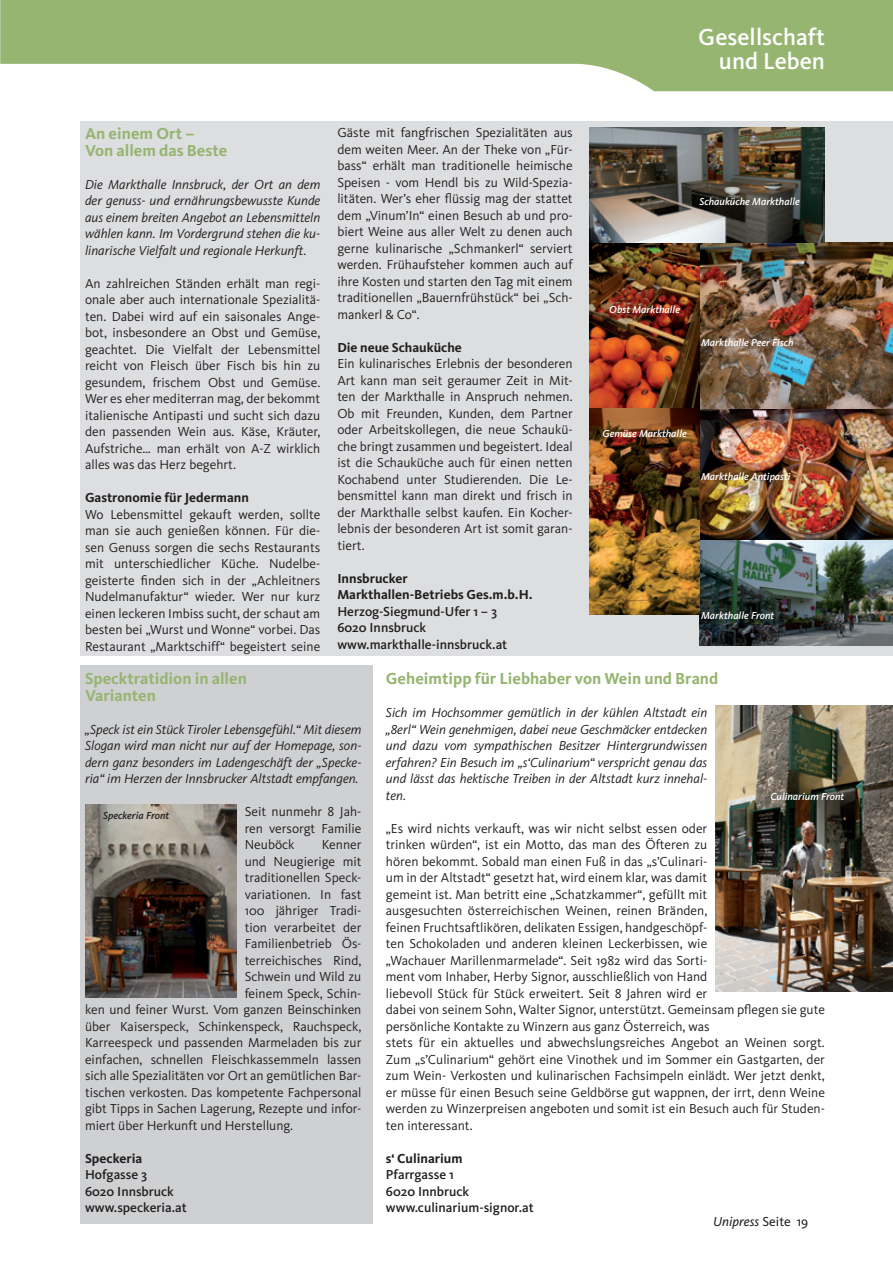
<style>
.page{position:relative;width:893px;height:1263px;background:#fff}
.page>*{position:absolute;margin:0;border:0;box-sizing:border-box;transform-origin:0 0}
.t1{font:500 24px/24px "Kievit";color:#fff;text-align:right}
.t2{font:700 16.5px/16.5px "Kievit";color:#96b571}
.t3{font:13.5px/16.5px "Kievit";color:#231f20;text-align:justify}
.t4{font:italic 13.5px/16.5px "Kievit";color:#231f20;text-align:justify}
.t5{font:500 13.5px/16.5px "Kievit";color:#231f20}
.t6{font:700 13.5px/16.5px "Kievit";color:#231f20}
.t7{font:italic 13.5px "Kievit";color:#231f20}
.t8{font:italic 500 10.5px "Kievit";color:#fff}
.t9{font:italic 500 10.5px "Kievit";color:#231f20}
.s1{font-style:normal}
</style>
<div class="page">
<svg style="left:0;top:0;width:893px;height:91px;fill:#96b571"></svg>
<div style="left:80px;top:121px;width:813px;height:535px;background:#dddee0"></div>
<div style="left:80px;top:666px;width:293px;height:558px;background:#cfd0d2"></div>
<img style="left:699px;top:243px;width:194px;height:297px">
<img style="left:699px;top:540px;width:194px;height:106px">
<img style="left:590px;top:243px;width:109px;height:371px">
<img style="left:590px;top:127px;width:235px;height:116px">
<img style="left:85px;top:804px;width:151px;height:193px">
<img style="left:716px;top:705px;width:177px;height:286px">
<p class="t2" style="left:85px;top:126px;width:144px">An einem Ort –<br>Von allem das Beste</p>
<p class="t4" style="left:85px;top:176px;width:237px">Die Markthalle Innsbruck, der Ort an dem der genuss- und ernährungsbewusste Kunde aus einem breiten Angebot an Lebensmitteln wählen kann. Im Vordergrund stehen die ku&shy;linarische Vielfalt und regionale Herkunft.</p>
<p class="t3" style="left:85px;top:275px;width:237px">An zahlreichen Ständen erhält man regi&shy;onale aber auch internationale Spezialitä&shy;ten. Dabei wird auf ein saisonales Ange&shy;bot, insbesondere an Obst und Gemüse, geachtet. Die Vielfalt der Lebensmittel reicht von Fleisch über Fisch bis hin zu gesundem, frischem Obst und Gemüse.<br>Wer es eher mediterran mag, der bekommt italienische Antipasti und sucht sich dazu den passenden Wein aus. Käse, Kräuter, Aufstriche… man erhält von A-Z wirklich alles was das Herz begehrt.</p>
<p class="t6" style="left:85px;top:490px;width:165px">Gastronomie für Jedermann</p>
<p class="t3" style="left:85px;top:506px;width:237px">Wo Lebensmittel gekauft werden, sollte man sie auch genießen können. Für die&shy;sen Genuss sorgen die sechs Restaurants mit unterschiedlicher Küche. Nudelbe&shy;geisterte finden sich in der „Achleitners Nudelmanufaktur“ wieder. Wer nur kurz einen leckeren Imbiss sucht, der schaut am besten bei „Wurst und Wonne“ vorbei. Das Restaurant „Marktschiff“ begeistert seine</p>
<p class="t3" style="left:337px;top:125px;width:237px">Gäste mit fangfrischen Spezialitäten aus dem weiten Meer. An der Theke von „Für&shy;bass“ erhält man traditionelle heimische Speisen - vom Hendl bis zu Wild-Spezia&shy;litäten. Wer’s eher flüssig mag der stattet dem „Vinum’In“ einen Besuch ab und pro&shy;biert Weine aus aller Welt zu denen auch gerne kulinarische „Schmankerl“ serviert werden. Frühaufsteher kommen auch auf ihre Kosten und starten den Tag mit einem traditionellen „Bauernfrühstück“ bei „Sch&shy;mankerl &amp; Co“.</p>
<p class="t6" style="left:337px;top:339px;width:126px">Die neue Schauküche</p>
<p class="t3" style="left:337px;top:355px;width:237px">Ein kulinarisches Erlebnis der besonderen Art kann man seit geraumer Zeit in Mit&shy;ten der Markthalle in Anspruch nehmen.<br>Ob mit Freunden, Kunden, dem Partner oder Arbeitskollegen, die neue Schaukü&shy;che bringt zusammen und begeistert. Ideal ist die Schauküche auch für einen netten Kochabend unter Studierenden. Die Le&shy;bensmittel kann man direkt und frisch in der Markthalle selbst kaufen. Ein Kocher&shy;lebnis der besonderen Art ist somit garan&shy;tiert.</p>
<p class="t6" style="left:337px;top:570px;width:197px">Innsbrucker<br>Markthallen-Betriebs Ges.m.b.H.</p>
<p class="t5" style="left:337px;top:603px;width:171px">Herzog-Siegmund-Ufer 1 – 3<br>6020 Innsbruck www.markthalle-innsbruck.at</p>
<h1 class="t1" style="left:698px;top:25px;width:128px">Gesellschaft und Leben</h1>
<p class="t8" style="left:699px;top:195px;width:102px">Schauküche Markthalle</p>
<p class="t8" style="left:609px;top:303px;width:72px">Obst Markthalle</p>
<p class="t8" style="left:701px;top:336px;width:94px">Markthalle Peer Fisch</p>
<p class="t8" style="left:602px;top:427px;width:86px">Gemüse Markthalle</p>
<p class="t8" style="left:701px;top:470px;width:91px">Markthalle Antipasti</p>
<p class="t8" style="left:701px;top:609px;width:75px">Markthalle Front</p>
<p class="t2" style="left:85px;top:670px;width:163px">Specktratidion in allen<br>Varianten</p>
<p class="t4" style="left:85px;top:721px;width:278px">„Speck ist ein Stück Tiroler Lebensgefühl.“ Mit diesem Slogan wird man nicht nur auf der Homepage, son&shy;dern ganz besonders im Ladengeschäft der „Specke&shy;ria“ im Herzen der Innsbrucker Altstadt empfangen.</p>
<p class="t3" style="left:245px;top:804px;width:118px">Seit nunmehr 8 Jah&shy;ren versorgt Familie Neuböck</p>
<p class="t9" style="left:103px;top:809px;width:67px">Speckeria Front</p>
<p class="t3" style="left:322px;top:837px;width:41px">Kenner</p>
<p class="t3" style="left:245px;top:853px;width:118px">und Neugierige mit</p>
<p class="t3" style="left:245px;top:870px;width:118px">traditionellen Speck-</p>
<p class="t3" style="left:245px;top:886px;width:118px">variationen. In fast</p>
<p class="t3" style="left:245px;top:903px;width:118px">100 jähriger Tradi-</p>
<p class="t3" style="left:245px;top:919px;width:118px">tion verarbeitet der</p>
<p class="t3" style="left:245px;top:936px;width:118px">Familienbetrieb Ös-</p>
<p class="t3" style="left:245px;top:952px;width:118px">terreichisches Rind,</p>
<p class="t3" style="left:245px;top:969px;width:118px">Schwein und Wild zu</p>
<p class="t3" style="left:245px;top:985px;width:118px">feinem Speck, Schin-</p>
<p class="t3" style="left:85px;top:1002px;width:278px">ken und feiner Wurst. Vom ganzen Beinschinken</p>
<p class="t3" style="left:85px;top:1018px;width:278px">über Kaiserspeck, Schinkenspeck, Rauchspeck,</p>
<p class="t3" style="left:85px;top:1035px;width:278px">Karreespeck und passenden Marmeladen bis zur</p>
<p class="t3" style="left:85px;top:1051px;width:278px">einfachen, schnellen Fleischkassemmeln lassen</p>
<p class="t3" style="left:85px;top:1068px;width:278px">sich alle Spezialitäten vor Ort an gemütlichen Bar-</p>
<p class="t3" style="left:85px;top:1084px;width:278px">tischen verkosten. Das kompetente Fachpersonal</p>
<p class="t3" style="left:85px;top:1101px;width:278px">gibt Tipps in Sachen Lagerung, Rezepte und infor-</p>
<p class="t3" style="left:85px;top:1117px;width:210px">miert über Herkunft und Herstellung.</p>
<p class="t6" style="left:85px;top:1150px;width:59px">Speckeria</p>
<p class="t5" style="left:85px;top:1166px;width:103px">Hofgasse 3<br>6020 Innsbruck www.speckeria.at</p>
<p class="t2" style="left:386px;top:670px;width:334px">Geheimtipp für Liebhaber von Wein und Brand</p>
<p class="t4" style="left:386px;top:704px;width:323px">Sich im Hochsommer gemütlich in der kühlen Altstadt ein „8erl“ Wein genehmigen, dabei neue Geschmäcker entdecken und dazu vom sympathischen Besitzer Hintergrundwissen erfahren? Ein Besuch im „s‘Culinarium“ verspricht genau das und lässt das hektische Treiben in der Altstadt kurz innehal&shy;ten.</p>
<p class="t3" style="left:386px;top:820px;width:441px;text-align:left">„Es wird nichts verkauft, was wir nicht selbst essen oder<br>trinken würden“, ist ein Motto, das man des Öfteren zu<br>hören bekommt. Sobald man einen Fuß in das „s’Culinari-<br>um in der Altstadt“ gesetzt hat, wird einem klar, was damit<br>gemeint ist. Man betritt eine „Schatzkammer“, gefüllt mit<br>ausgesuchten österreichischen Weinen, reinen Bränden,<br>feinen Fruchtsaftlikören, delikaten Essigen, handgeschöpf-<br>ten Schokoladen und anderen kleinen Leckerbissen, wie<br>„Wachauer Marillenmarmelade“. Seit 1982 wird das Sorti-<br>ment vom Inhaber, Herby Signor, ausschließlich von Hand<br>liebevoll Stück für Stück erweitert. Seit 8 Jahren wird er<br>dabei von seinem Sohn, Walter Signor, unterstützt. Gemeinsam pflegen sie gute persönliche Kontakte zu Winzern aus ganz Österreich, was<br>stets für ein aktuelles und abwechslungsreiches Angebot an Weinen sorgt.<br>Zum „s’Culinarium“ gehört eine Vinothek und im Sommer ein Gastgarten, der zum Wein- Verkosten und kulinarischen Fachsimpeln einlädt. Wer jetzt denkt, er müsse für einen Besuch seine Geldbörse gut wappnen, der irrt, denn Weine werden zu Winzerpreisen angeboten und somit ist ein Besuch auch für Studen&shy;ten interessant.</p>
<p class="t6" style="left:386px;top:1150px;width:78px">s‘ Culinarium</p>
<p class="t5" style="left:386px;top:1166px;width:149px">Pfarrgasse 1<br>6020 Innbruck www.culinarium-signor.at</p>
<p class="t8" style="left:770px;top:790px;width:75px">Culinarium Front</p>
<p class="t7" style="left:713px;top:1213px;width:97px">Unipress <span class="s1">Seite 19</span></p>
</div>
